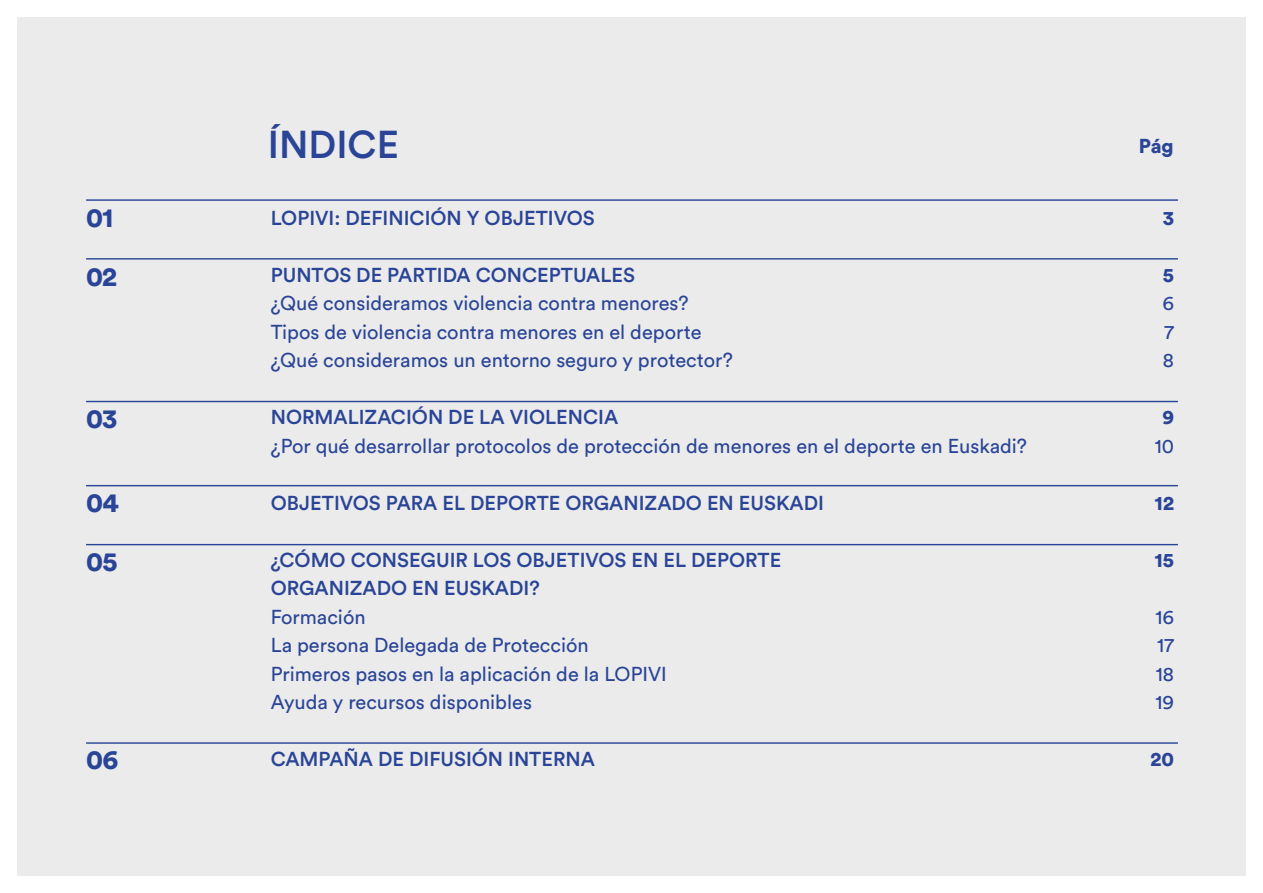
<style>
.page{position:relative;width:1263px;height:893px;background:#fff}
.page>*{position:absolute;margin:0;border:0;box-sizing:border-box;transform-origin:0 0}
.t1{font:500 38.55px "Circular Std";color:#2a4597}
.t2{font:900 27px/58.7px "Circular Std";letter-spacing:-.025em;color:#2a4597}
.t3{font:19.95px/28.5px "Circular Std";color:#2a4597}
.t4{font:500 19.95px/28.5px "Circular Std";color:#2a4597}
.t5{font:900 19.95px "Circular Std";color:#2a4597}
</style>
<div class="page">
<div style="left:17px;top:17px;width:1228px;height:858px;background:#ebebeb"></div>
<hr style="left:86px;top:258px;width:1092px;height:2px;background:#2a4597">
<hr style="left:86px;top:199px;width:1092px;height:2px;background:#2a4597">
<hr style="left:86px;top:401px;width:1092px;height:1px;background:#2a4597">
<hr style="left:86px;top:485px;width:1092px;height:1px;background:#2a4597">
<hr style="left:86px;top:544px;width:1092px;height:1px;background:#2a4597">
<hr style="left:86px;top:742px;width:1092px;height:2px;background:#2a4597">
<h2 class="t2" style="left:86px;top:187px;width:33px">01<br>02</h2>
<h2 class="t2" style="left:86px;top:388px;width:33px">03</h2>
<h2 class="t2" style="left:86px;top:472px;width:34px;line-height:59.2px">04<br>05</h2>
<h2 class="t2" style="left:86px;top:730px;width:34px">06</h2>
<h1 class="t1" style="left:268px;top:120px;width:133px">ÍNDICE</h1>
<p class="t4" style="left:271px;top:203px;width:325px">LOPIVI: DEFINICIÓN Y OBJETIVOS</p>
<p class="t4" style="left:271px;top:260px;width:366px">PUNTOS DE PARTIDA CONCEPTUALES</p>
<p class="t3" style="left:271px;top:289px;width:464px">¿Qué consideramos violencia contra menores?<br>Tipos de violencia contra menores en el deporte ¿Qué consideramos un entorno seguro y protector?</p>
<p class="t4" style="left:271px;top:402px;width:349px">NORMALIZACIÓN DE LA VIOLENCIA</p>
<p class="t3" style="left:271px;top:431px;width:758px">¿Por qué desarrollar protocolos de protección de menores en el deporte en Euskadi?</p>
<p class="t4" style="left:271px;top:488px;width:555px">OBJETIVOS PARA EL DEPORTE ORGANIZADO EN EUSKADI</p>
<p class="t4" style="left:271px;top:545px;width:512px">¿CÓMO CONSEGUIR LOS OBJETIVOS EN EL DEPORTE<br>ORGANIZADO EN EUSKADI?</p>
<p class="t3" style="left:271px;top:602px;width:398px">Formación<br>La persona Delegada de Protección<br>Primeros pasos en la aplicación de la LOPIVI<br>Ayuda y recursos disponibles</p>
<p class="t4" style="left:271px;top:744px;width:326px">CAMPAÑA DE DIFUSIÓN INTERNA</p>
<p class="t5" style="left:1139px;top:133px;width:36px">Pág</p>
<p class="t5" style="left:1163px;top:204px;width:12px">3</p>
<p class="t5" style="left:1163px;top:261px;width:13px">5</p>
<p class="t3" style="left:1162px;top:289px;width:13px;text-align:justify">6<br>7<br>8</p>
<p class="t5" style="left:1162px;top:404px;width:13px">9</p>
<p class="t3" style="left:1155px;top:431px;width:21px">10</p>
<p class="t5" style="left:1154px;top:489px;width:21px">12</p>
<p class="t5" style="left:1154px;top:546px;width:21px">15</p>
<p class="t3" style="left:1155px;top:602px;width:20px;text-align:justify">16<br>17<br>18<br>19</p>
<p class="t5" style="left:1150px;top:746px;width:25px">20</p>
</div>
